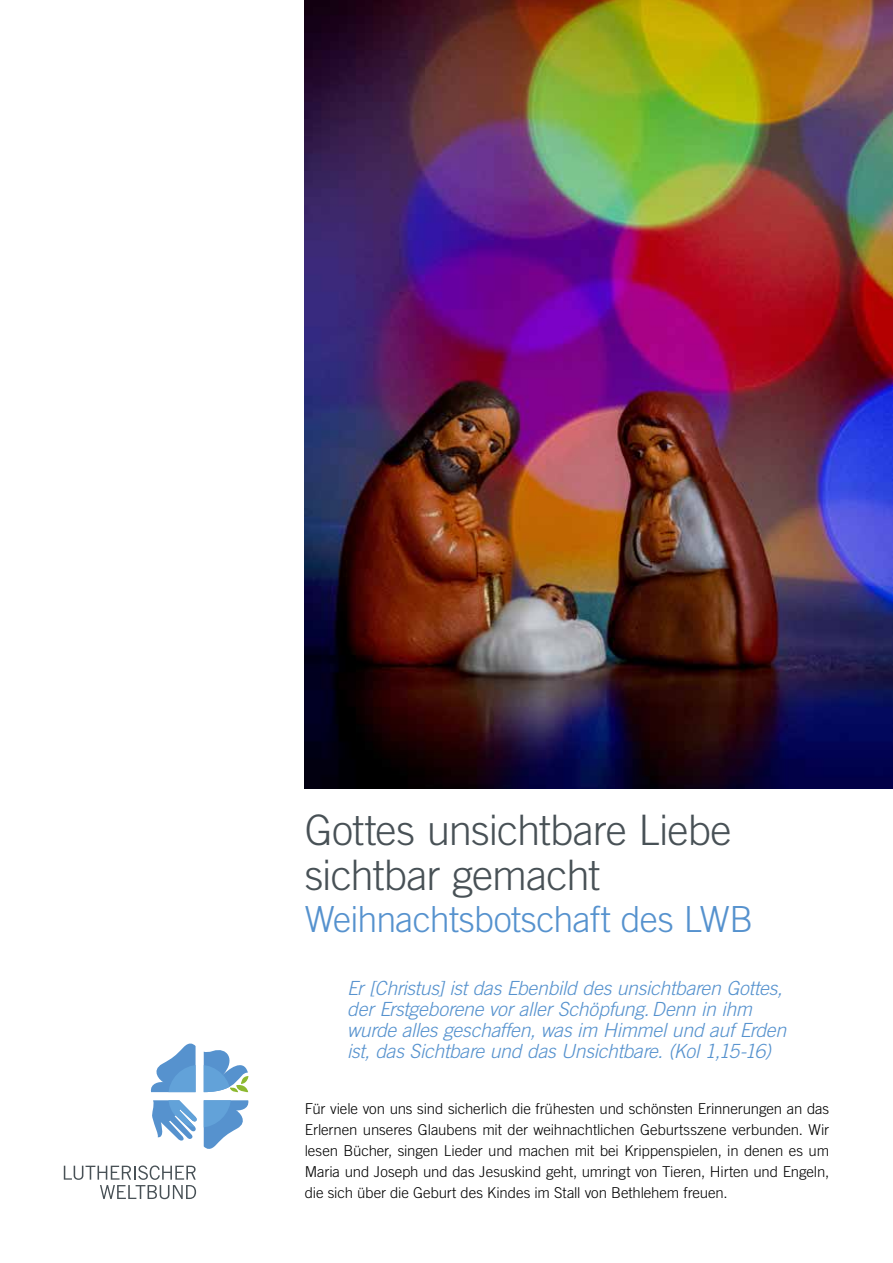
<style>
.page{position:relative;width:893px;height:1263px;background:#fff}
.page>*{position:absolute;margin:0;border:0;box-sizing:border-box;transform-origin:0 0}
.t1{font:300 42px/45px "Trade Gothic LT Std";letter-spacing:-.025em;color:#485156}
.t2{font:300 36px "Trade Gothic LT Std";letter-spacing:-.02em;color:#5692ce}
.t3{font:italic 300 19.5px/21px "Trade Gothic LT Std";letter-spacing:-.015em;color:#5692ce}
.t4{font:300 15px/21px "Trade Gothic LT Std";letter-spacing:-.01em;color:#000;text-align:justify}
</style>
<div class="page">
<svg style="left:64px;top:1165px;width:132px;height:34px"></svg>
<svg style="left:150px;top:1043px;width:46px;height:49px"></svg>
<svg style="left:204px;top:1100px;width:44px;height:49px"></svg>
<svg style="left:204px;top:1050px;width:44px;height:42px"></svg>
<svg style="left:152px;top:1100px;width:44px;height:41px"></svg>
<svg style="left:168px;top:1065px;width:63px;height:63px;fill:#62a2d9"></svg>
<img style="left:305px;top:0;width:588px;height:788px">
<h1 class="t1" style="left:305px;top:807px;width:428px">Gottes unsichtbare Liebe sichtbar gemacht</h1>
<h2 class="t2" style="left:305px;top:897px;width:450px">Weihnachtsbotschaft des LWB</h2>
<h3 class="t3" style="left:347px;top:978px;width:441px">Er [Christus] ist das Ebenbild des unsichtbaren Gottes, der Erstgeborene vor aller Schöpfung. Denn in ihm wurde alles geschaffen, was im Himmel und auf Erden ist, das Sichtbare und das Unsichtbare. (Kol 1,15-16)</h3>
<p class="t4" style="left:305px;top:1098px;width:526px">Für viele von uns sind sicherlich die frühesten und schönsten Erinnerungen an das Erlernen unseres Glaubens mit der weihnachtlichen Geburtsszene verbunden. Wir lesen Bücher, singen Lieder und machen mit bei Krippenspielen, in denen es um Maria und Joseph und das Jesuskind geht, umringt von Tieren, Hirten und Engeln, die sich über die Geburt des Kindes im Stall von Bethlehem freuen.</p>
</div>
